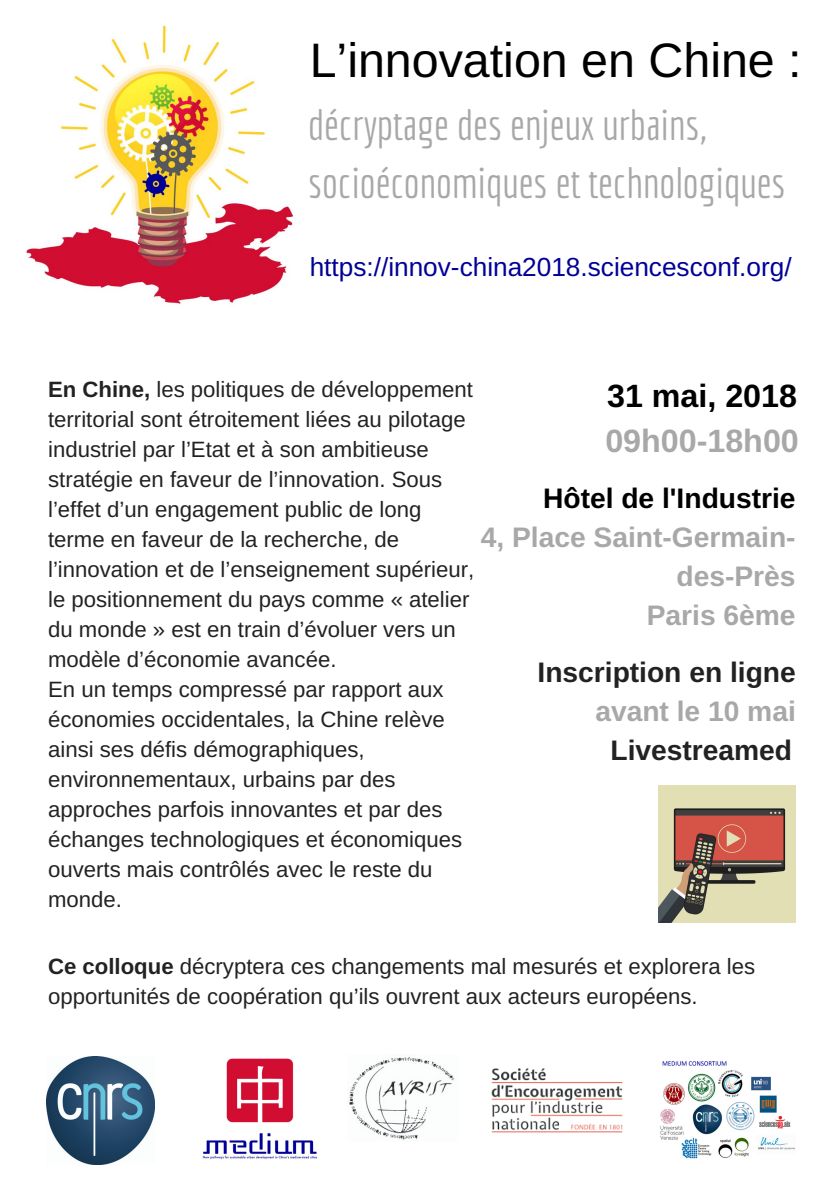
<style>
.page{position:relative;width:840px;height:1191px;background:#fff}
.page>*{position:absolute;margin:0;border:0;box-sizing:border-box;transform-origin:0 0}
.t1{font:48.4px "Arimo";color:#000}
.t2{font:42.4px/58.6px "Economica";color:#a8a8a8}
.t3{font:700 32.2px "Arimo";color:#a8a8a8}
.t4{font:700 32.2px "Arimo";color:#000}
.t5{font:700 28.2px/39px "Arimo";color:#a8a8a8;text-align:right}
.t6{font:700 28.2px "Arimo";color:#222}
.t7{font:700 28.2px "Arimo";color:#000}
.t8{font:26.2px "Arimo";color:#000098}
.t9{font:22.2px/30px "Arimo";color:#222}
.s1{font-weight:700}
</style>
<div class="page">
<img style="left:26px;top:25px;width:268px;height:279px">
<img style="left:658px;top:785px;width:136px;height:137px">
<img style="left:202px;top:1058px;width:116px;height:102px">
<img style="left:660px;top:1061px;width:134px;height:98px">
<img style="left:47px;top:1056px;width:108px;height:108px">
<img style="left:349px;top:1056px;width:106px;height:84px">
<img style="left:491px;top:1068px;width:132px;height:65px">
<h1 class="t1" style="left:309px;top:33px;width:493px">L’innovation en Chine :</h1>
<h2 class="t2" style="left:308px;top:94px;width:479px">décryptage des enjeux urbains, socioéconomiques et technologiques</h2>
<p class="t8" style="left:309px;top:253px;width:483px">https://innov-china2018.sciencesconf.org/</p>
<p class="t9" style="left:48px;top:374px;width:427px"><span class="s1">En Chine,</span> les politiques de développement territorial sont étroitement liées au pilotage industriel par l’Etat et à son ambitieuse stratégie en faveur de l’innovation. Sous l’effet d’un engagement public de long terme en faveur de la recherche, de l’innovation et de l’enseignement supérieur, le positionnement du pays comme « atelier du monde » est en train d’évoluer vers un modèle d’économie avancée.<br>En un temps compressé par rapport aux économies occidentales, la Chine relève ainsi ses défis démographiques, environnementaux, urbains par des approches parfois innovantes et par des échanges technologiques et économiques ouverts mais contrôlés avec le reste du monde.</p>
<h3 class="t4" style="left:606px;top:378px;width:191px">31 mai, 2018</h3>
<h3 class="t3" style="left:605px;top:423px;width:195px">09h00-18h00</h3>
<p class="t7" style="left:543px;top:482px;width:254px">Hôtel de l'Industrie</p>
<p class="t5" style="left:480px;top:517px;width:316px">4, Place Saint-Germain&shy;des-Près<br>Paris 6ème</p>
<p class="t6" style="left:537px;top:656px;width:260px">Inscription en ligne</p>
<p class="t5" style="left:595px;top:692px;width:202px">avant le 10 mai</p>
<p class="t6" style="left:610px;top:734px;width:183px">Livestreamed</p>
<p class="t9" style="left:48px;top:950px;width:708px"><span class="s1">Ce colloque</span> décryptera ces changements mal mesurés et explorera les opportunités de coopération qu’ils ouvrent aux acteurs européens.</p>
</div>
